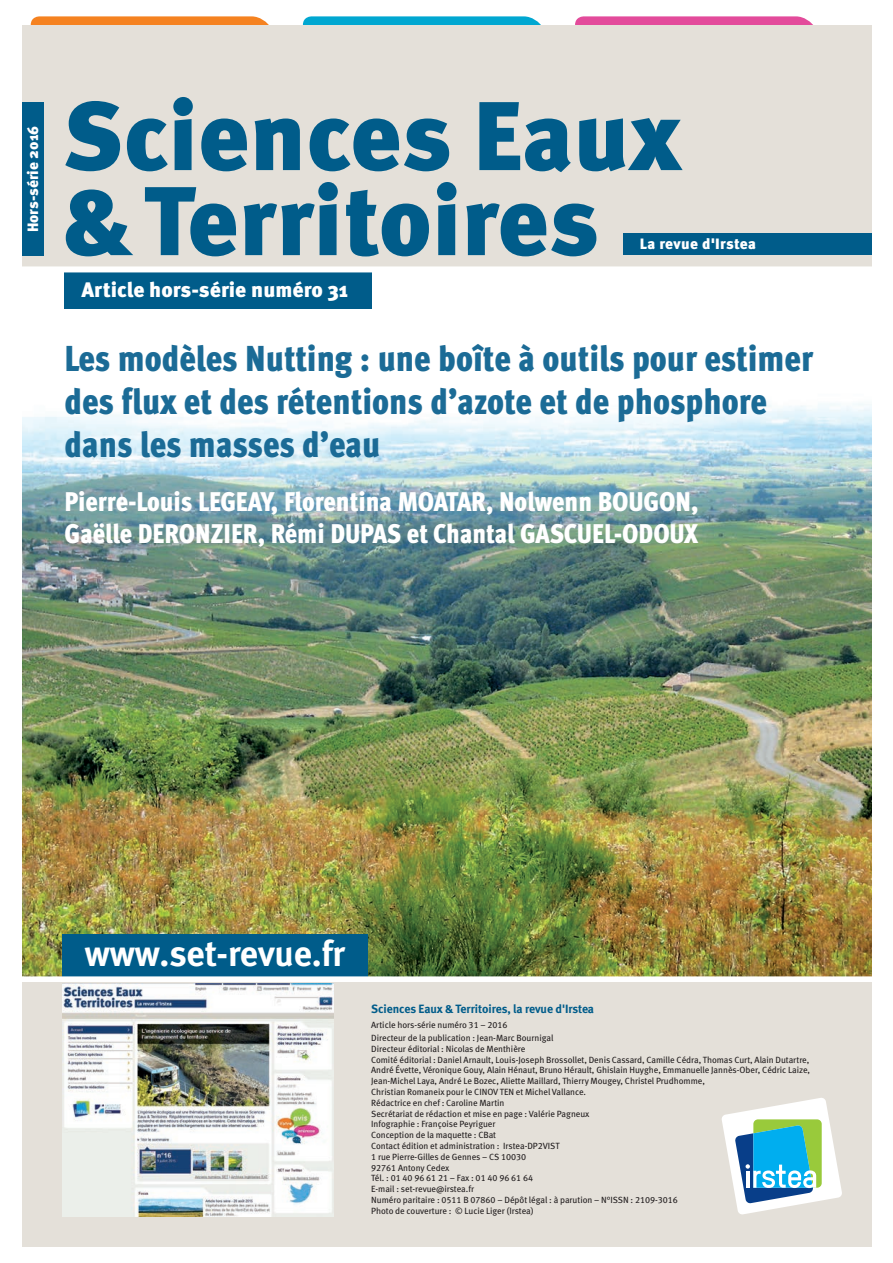
<style>
.page{position:relative;width:893px;height:1263px;background:#fff}
.page>*{position:absolute;margin:0;border:0;box-sizing:border-box;transform-origin:0 0}
.t1{font:900 97.5px/85.1px "Meta OT";color:#005c8a}
.t2{font:900 36px/43.2px "Meta Cond OT";color:#1b6b96}
.t3{font:36px "Meta Bold LF";color:#fff}
.t4{font:900 27px/32.4px "Meta Cond OT";color:#fff}
.t5{font:900 21px "Meta OT";color:#fff}
.t6{font:900 15px "Meta OT";letter-spacing:.02em;color:#fff}
.t7{font:900 15px "Meta OT";color:#fff}
.t8{font:12px "Meta Bold LF";letter-spacing:-.005em;color:#005c8a}
.t9{font:9px/10.8px "Meta Book LF";color:#231f20}
</style>
<div class="page">
<img style="left:23px;top:403px;width:849px;height:573px">
<svg style="left:31px;top:16px;width:782px;height:9px"></svg>
<div style="left:22px;top:25px;width:850px;height:242px;background:#e4e0d9"></div>
<div style="left:23px;top:103px;width:21px;height:153px;background:#005c8a"></div>
<div style="left:624px;top:233px;width:248px;height:22px;background:#005c8a"></div>
<div style="left:62px;top:934px;width:305px;height:42px;background:#005c8a"></div>
<div style="left:23px;top:982px;width:849px;height:264px;background:#e4e0d9"></div>
<svg style="left:722px;top:1098px;width:120px;height:116px"></svg>
<img style="left:62px;top:983px;width:271px;height:233px">
<div style="left:64px;top:272px;width:308px;height:37px;background:#005c8a"></div>
<div style="left:5px;top:266px;width:888px;height:6px;background:#fff"></div>
<h3 class="t7" style="left:24px;top:232px;width:108px;rotate:-90deg">Hors-série 2016</h3>
<h1 class="t1" style="left:62px;top:97px;width:620px">Sciences Eaux &amp;Territoires</h1>
<h3 class="t6" style="left:640px;top:234px;width:118px">La revue d'Irstea</h3>
<h3 class="t5" style="left:81px;top:276px;width:268px">Article hors-série numéro 31</h3>
<h2 class="t2" style="left:65px;top:337px;width:750px">Les modèles Nutting : une boîte à outils pour estimer des flux et des rétentions d’azote et de phosphore dans les masses d’eau</h2>
<h3 class="t4" style="left:65px;top:486px;width:635px">Pierre-Louis LEGEAY, Florentina MOATAR, Nolwenn BOUGON,<br>Gaëlle DERONZIER, Rémi DUPAS et Chantal GASCUEL-ODOUX</h3>
<h2 class="t3" style="left:85px;top:932px;width:262px">www.set-revue.fr</h2>
<h3 class="t8" style="left:371px;top:1002px;width:224px">Sciences Eaux &amp; Territoires, la revue d'Irstea</h3>
<p class="t9" style="left:371px;top:1018px;width:184px;line-height:12.9px">Article hors-série numéro 31 – 2016<br>Directeur de la publication : Jean-Marc Bournigal</p>
<p class="t9" style="left:371px;top:1043px;width:440px">Directeur éditorial : Nicolas de Menthière<br>Comité éditorial : Daniel Arnault, Louis-Joseph Brossollet, Denis Cassard, Camille Cédra, Thomas Curt, Alain Dutartre, André Évette, Véronique Gouy, Alain Hénaut, Bruno Hérault, Ghislain Huyghe, Emmanuelle Jannès-Ober, Cédric Laize, Jean-Michel Laya, André Le Bozec, Aliette Maillard, Thierry Mougey, Christel Prudhomme,<br>Christian Romaneix pour le CINOV TEN et Michel Vallance.<br>Rédactrice en chef : Caroline Martin<br>Secrétariat de rédaction et mise en page : Valérie Pagneux<br>Infographie : Françoise Peyriguer<br>Conception de la maquette : CBat<br>Contact édition et administration : Irstea-DP2VIST<br>1 rue Pierre-Gilles de Gennes – CS 10030<br>92761 Antony Cedex<br>Tél. : 01 40 96 61 21 – Fax : 01 40 96 61 64<br>E-mail : set-revue@irstea.fr<br>Numéro paritaire : 0511 B 07860 – Dépôt légal : à parution – N°ISSN : 2109-3016<br>Photo de couverture : © Lucie Liger (Irstea)</p>
</div>
